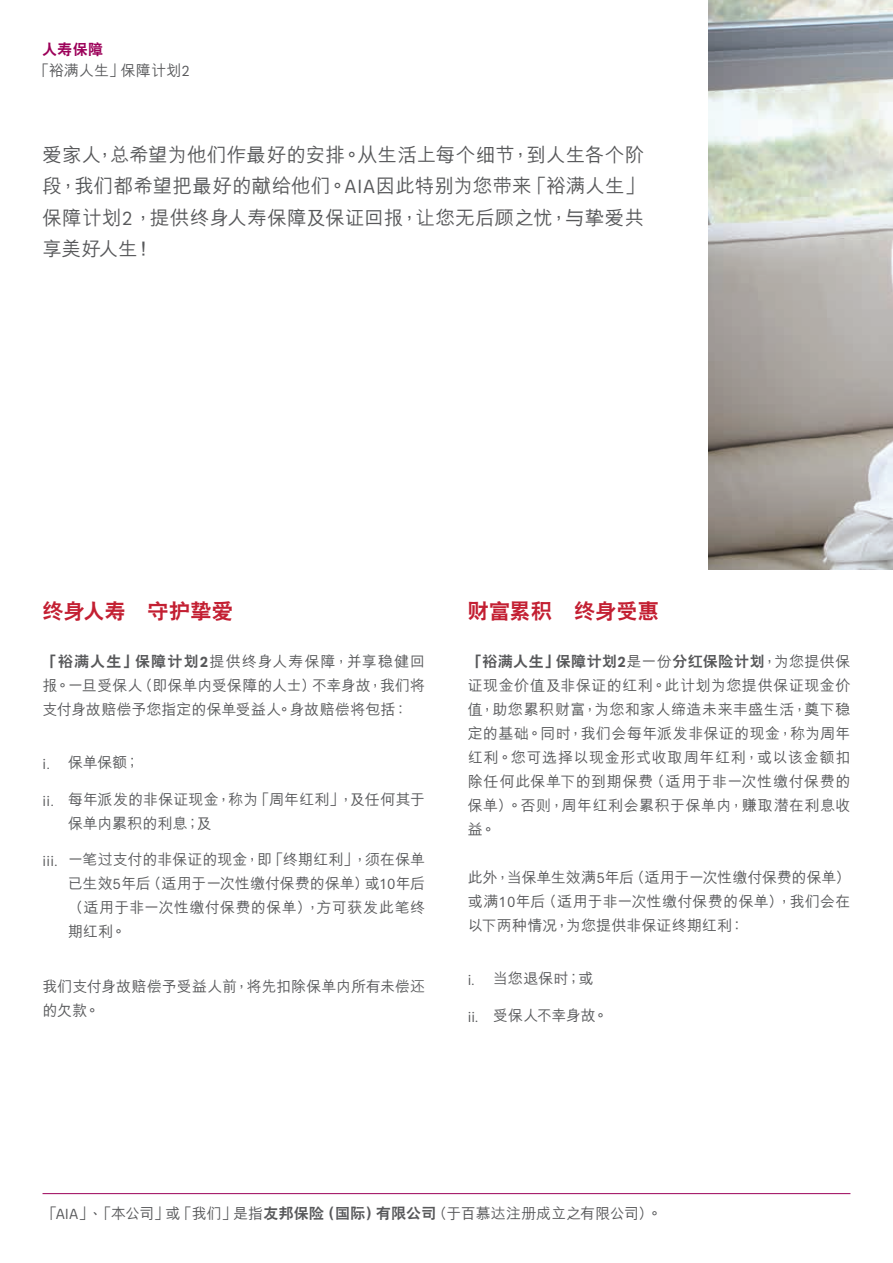
<style>
.page{position:relative;width:893px;height:1263px;background:#fff}
.page>*{position:absolute;margin:0;border:0;box-sizing:border-box;transform-origin:0 0}
.t1{font:800 21px "C Hei 2 HKS";letter-spacing:.015em;color:#c31f32}
.t2{font:500 19.5px/31.5px "M Hei HKS";letter-spacing:.005em;color:#57585a;text-align:justify}
.t3{font:500 15px/24px "M Hei HKS";letter-spacing:.005em;color:#57585a;text-align:justify}
.t4{font:500 15px "M Hei HKS";letter-spacing:-.015em;color:#57585a}
.t5{font:800 15px "C Hei 2 HKS";letter-spacing:.035em;color:#57585a}
.t6{font:500 15px "M Hei HKS";letter-spacing:-.02em;color:#57585a}
.t7{font:800 15px "C Hei 2 HKS";color:#9c0159}
.s1{font-family:"AIA Everest";font-weight:400}
.s2{font-family:"C Hei 2 HKS";font-weight:800}
.s3{font-family:"AIA Everest";font-weight:700}
.s4{font-family:"M Hei HKS";font-weight:500}
</style>
<div class="page">
<img style="left:708px;top:0;width:185px;height:570px">
<hr style="left:43px;top:1193px;width:807px;height:1px;background:#9c0159">
<p class="t7" style="left:42px;top:40px;width:62px">人壽保障</p>
<p class="t3" style="left:34px;top:58px;width:157px">「裕滿人生」保障計劃<span class="s1">2</span></p>
<h2 class="t2" style="left:43px;top:137px;width:603px">愛家人，總希望為他們作最好的安排。從生活上每個細節，到人生各個階段，我們都希望把最好的獻給他們。<span class="s1">AIA</span>因此特別為您帶來「裕滿人生」保障計劃<span class="s1">2</span>，提供終身人壽保障及保證回報，讓您無後顧之憂，與摯愛共享美好人生！</h2>
<h1 class="t1" style="left:43px;top:597px;width:192px">終身人壽　守護摯愛</h1>
<p class="t3" style="left:43px;top:648px;width:384px"><span class="s2">「裕滿人生」保障計劃</span><span class="s3">2</span>提供終身人壽保障，並享穩健回報。一旦受保人（即保單內受保障的人士）不幸身故，我們將支付身故賠償予您指定的保單受益人。身故賠償將包括：</p>
<p class="t3" style="left:43px;top:750px;width:99px"><span class="s1">i.</span> 保單保額；</p>
<p class="t3" style="left:68px;top:786px;width:359px;text-indent:-26px"><span class="s1">ii.</span> 每年派發的非保證現金，稱為「週年紅利」，及任何其於保單內累積的利息；及</p>
<p class="t3" style="left:68px;top:847px;width:359px;text-indent:-26px"><span class="s1">iii.</span> 一筆過支付的非保證的現金，即「終期紅利」，須在保單已生效<span class="s1">5</span>年後（適用於一次性繳付保費的保單）或<span class="s1">10</span>年後（適用於非一次性繳付保費的保單），方可獲發此筆終期紅利。</p>
<p class="t3" style="left:43px;top:973px;width:384px">我們支付身故賠償予受益人前，將先扣除保單內所有未償還的欠款。</p>
<h1 class="t1" style="left:468px;top:597px;width:193px">財富累積　終身受惠</h1>
<p class="t5" style="left:468px;top:651px;width:384px">「裕滿人生」保障計劃<span class="s3">2</span><span class="s4">是一份</span>分紅保險計劃<span class="s4">，為您提供保</span></p>
<p class="t3" style="left:468px;top:672px;width:384px">證現金價值及非保證的紅利。此計劃為您提供保證現金價值，助您累積財富，為您和家人締造未來豐盛生活，奠下穩定的基礎。同時，我們會每年派發非保證的現金，稱為週年紅利。您可選擇以現金形式收取週年紅利，或以該金額扣除任何此保單下的到期保費（適用於非一次性繳付保費的保單）。否則，週年紅利會累積於保單內，賺取潛在利息收益。</p>
<p class="t3" style="left:468px;top:864px;width:384px">此外，當保單生效滿<span class="s1">5</span>年後（適用於一次性繳付保費的保單）或滿<span class="s1">10</span>年後（適用於非一次性繳付保費的保單），我們會在以下兩種情況，為您提供非保證終期紅利：</p>
<p class="t3" style="left:468px;top:966px;width:127px"><span class="s1">i.</span> 當您退保時；或</p>
<p class="t6" style="left:468px;top:1005px;width:142px"><span class="s1">ii.</span> 受保人不幸身故。</p>
<p class="t4" style="left:43px;top:1203px;width:621px">「<span class="s1">AIA</span>」、「本公司」或「我們」是指<span class="s2">友邦保險（國際）有限公司</span>（於百慕達註冊成立之有限公司）。</p>
</div>
